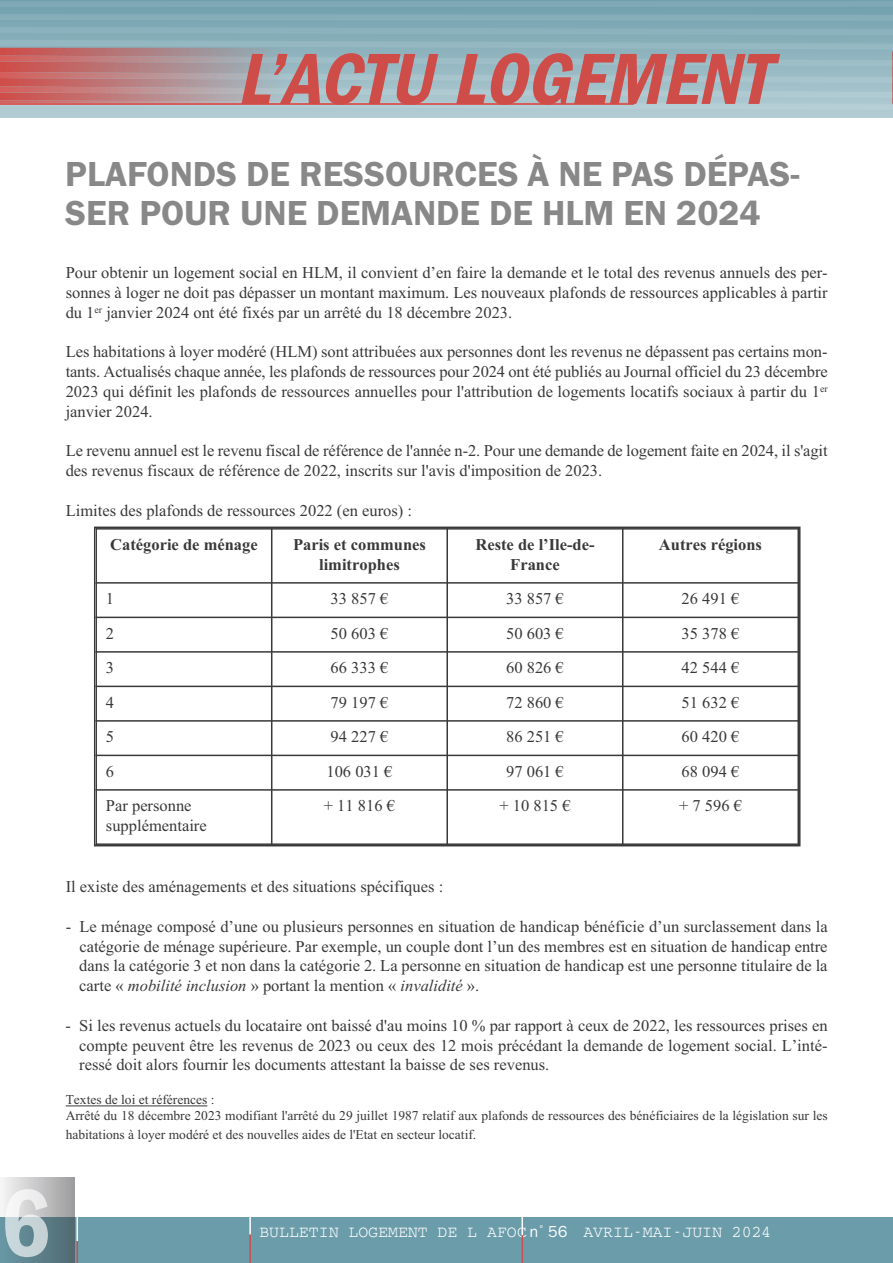
<style>
.page{position:relative;width:893px;height:1263px;background:#fff}
.page>*{position:absolute;margin:0;border:0;box-sizing:border-box;transform-origin:0 0}
.t1{font:italic 600 condensed 75px "Franklin Gothic";color:#cf4d48}
.t2{font:600 36px/38.8px "Franklin Gothic";color:#888889}
.t3{font:16.5px/19.8px "Times New Roman";color:#39383a;text-align:justify}
.t4{font:700 16.5px/19.8px "Times New Roman";color:#39383a;text-align:center}
.t5{font:16.5px "Courier";color:#fff}
.t6{font:13.5px/16.2px "Times New Roman";color:#39383a}
.s1{font-style:italic}
.s2{font-family:"Franklin Gothic"}
</style>
<div class="page">
<div style="left:0;top:1217px;width:893px;height:46px;background:#6b9caa"></div>
<hr style="left:249px;top:1209px;width:2px;height:25px;background:#fff">
<hr style="left:249px;top:1234px;width:2px;height:29px;background:#cf4d48">
<hr style="left:521px;top:1210px;width:2px;height:25px;background:#fff">
<hr style="left:521px;top:1235px;width:2px;height:28px;background:#cf4d48">
<svg style="left:0;top:7px;width:893px;height:111px;background:#8eb3be"></svg>
<img style="left:0;top:40px;width:893px;height:11px">
<svg style="left:0;top:14px;width:893px;height:26px;background:#81aab6"></svg>
<img style="left:0;top:27px;width:893px;height:10px">
<img style="left:5px;top:1189px;width:43px;height:68px">
<img style="left:0;top:48px;width:287px;height:3px">
<svg style="left:0;top:51px;width:893px;height:62px;background:#a9b1b8"></svg>
<img style="left:0;top:100px;width:287px;height:3px">
<hr style="left:0;top:103px;width:633px;height:1px;background:#d45e5b">
<svg style="left:77px;top:1217px;width:1px;height:46px"></svg>
<hr style="left:66px;top:1105px;width:141px;height:1px;background:#39383a">
<hr style="left:95px;top:528px;width:2px;height:317px;background:#39383a">
<hr style="left:271px;top:528px;width:1px;height:317px;background:#39383a">
<hr style="left:446px;top:528px;width:2px;height:317px;background:#39383a">
<hr style="left:622px;top:528px;width:1px;height:317px;background:#39383a">
<hr style="left:797px;top:528px;width:2px;height:317px;background:#39383a">
<hr style="left:95px;top:528px;width:704px;height:2px;background:#39383a">
<hr style="left:95px;top:582px;width:704px;height:2px;background:#39383a">
<hr style="left:95px;top:617px;width:704px;height:1px;background:#39383a">
<hr style="left:95px;top:651px;width:704px;height:2px;background:#39383a">
<hr style="left:95px;top:686px;width:704px;height:1px;background:#39383a">
<hr style="left:95px;top:720px;width:704px;height:2px;background:#39383a">
<hr style="left:95px;top:755px;width:704px;height:1px;background:#39383a">
<hr style="left:95px;top:789px;width:704px;height:2px;background:#39383a">
<hr style="left:95px;top:843px;width:704px;height:2px;background:#39383a">
<h1 class="t1" style="left:237px;top:34px;width:554px">L’ACTU LOGEMENT</h1>
<h2 class="t2" style="left:65px;top:154px;width:736px">PLAFONDS DE RESSOURCES À NE PAS DÉPAS-<br>SER POUR UNE DEMANDE DE HLM EN 2024</h2>
<p class="t3" style="left:66px;top:263px;width:763px">Pour obtenir un logement social en HLM, il convient d’en faire la demande et le total des revenus annuels des per&shy;sonnes à loger ne doit pas dépasser un montant maximum. Les nouveaux plafonds de ressources applicables à partir du 1<sup>er</sup> janvier 2024 ont été fixés par un arrêté du 18 décembre 2023.</p>
<p class="t3" style="left:66px;top:342px;width:763px">Les habitations à loyer modéré (HLM) sont attribuées aux personnes dont les revenus ne dépassent pas certains mon&shy;tants. Actualisés chaque année, les plafonds de ressources pour 2024 ont été publiés au Journal officiel du 23 décembre 2023 qui définit les plafonds de ressources annuelles pour l'attribution de logements locatifs sociaux à partir du 1<sup>er </sup>janvier 2024.</p>
<p class="t3" style="left:66px;top:441px;width:763px">Le revenu annuel est le revenu fiscal de référence de l'année n-2. Pour une demande de logement faite en 2024, il s'agit des revenus fiscaux de référence de 2022, inscrits sur l'avis d'imposition de 2023.</p>
<p class="t3" style="left:66px;top:500px;width:348px">Limites des plafonds de ressources 2022 (en euros) :</p>
<p class="t4" style="left:110px;top:534px;width:149px">Catégorie de ménage</p>
<p class="t4" style="left:293px;top:534px;width:134px">Paris et communes limitrophes</p>
<p class="t4" style="left:475px;top:534px;width:121px">Reste de l’Ile-de-<br>France</p>
<p class="t4" style="left:659px;top:534px;width:105px">Autres régions</p>
<p class="t3" style="left:106px;top:588px;width:10px">1</p>
<p class="t3" style="left:331px;top:588px;width:59px">33 857 €</p>
<p class="t3" style="left:506px;top:588px;width:59px">33 857 €</p>
<p class="t3" style="left:682px;top:588px;width:59px">26 491 €</p>
<p class="t3" style="left:106px;top:623px;width:10px">2</p>
<p class="t3" style="left:331px;top:623px;width:59px">50 603 €</p>
<p class="t3" style="left:506px;top:623px;width:59px">50 603 €</p>
<p class="t3" style="left:682px;top:623px;width:59px">35 378 €</p>
<p class="t3" style="left:106px;top:657px;width:10px">3</p>
<p class="t3" style="left:331px;top:657px;width:59px">66 333 €</p>
<p class="t3" style="left:506px;top:657px;width:59px">60 826 €</p>
<p class="t3" style="left:682px;top:657px;width:59px">42 544 €</p>
<p class="t3" style="left:106px;top:692px;width:10px">4</p>
<p class="t3" style="left:331px;top:692px;width:59px">79 197 €</p>
<p class="t3" style="left:506px;top:692px;width:59px">72 860 €</p>
<p class="t3" style="left:682px;top:692px;width:59px">51 632 €</p>
<p class="t3" style="left:106px;top:726px;width:10px">5</p>
<p class="t3" style="left:331px;top:726px;width:59px">94 227 €</p>
<p class="t3" style="left:506px;top:726px;width:59px">86 251 €</p>
<p class="t3" style="left:682px;top:726px;width:59px">60 420 €</p>
<p class="t3" style="left:106px;top:761px;width:10px">6</p>
<p class="t3" style="left:326px;top:761px;width:67px">106 031 €</p>
<p class="t3" style="left:506px;top:761px;width:59px">97 061 €</p>
<p class="t3" style="left:682px;top:761px;width:59px">68 094 €</p>
<p class="t3" style="left:106px;top:795px;width:102px">Par personne supplémentaire</p>
<p class="t3" style="left:324px;top:795px;width:73px">+ 11 816 €</p>
<p class="t3" style="left:499px;top:795px;width:73px">+ 10 815 €</p>
<p class="t3" style="left:679px;top:795px;width:64px">+7596€</p>
<p class="t3" style="left:66px;top:876px;width:379px">Il existe des aménagements et des situations spécifiques :</p>
<p class="t3" style="left:79px;top:916px;width:750px;text-indent:-14px">- Le ménage composé d’une ou plusieurs personnes en situation de handicap bénéficie d’un surclassement dans la catégorie de ménage supérieure. Par exemple, un couple dont l’un des membres est en situation de handicap entre dans la catégorie 3 et non dans la catégorie 2. La personne en situation de handicap est une personne titulaire de la carte « <span class="s1">mobilité inclusion</span> » portant la mention « <span class="s1">invalidité</span> ».</p>
<p class="t3" style="left:79px;top:1015px;width:750px;text-indent:-14px">- Si les revenus actuels du locataire ont baissé d'au moins 10 % par rapport à ceux de 2022, les ressources prises en compte peuvent être les revenus de 2023 ou ceux des 12 mois précédant la demande de logement social. L’inté&shy;ressé doit alors fournir les documents attestant la baisse de ses revenus.</p>
<p class="t6" style="left:66px;top:1091px;width:763px">Textes de loi et références :<br>Arrêté du 18 décembre 2023 modifiant l'arrêté du 29 juillet 1987 relatif aux plafonds de ressources des bénéficiaires de la législation sur les</p>
<p class="t6" style="left:66px;top:1126px;width:412px">habitations à loyer modéré et des nouvelles aides de l'Etat en secteur locatif.</p>
<p class="t5" style="left:259px;top:1226px;width:514px">BULLETIN LOGEMENT DE L AFOC <span class="s2">n</span><sup>°</sup> <span class="s2">56</span> AVRIL-MAI-JUIN 2024</p>
</div>
